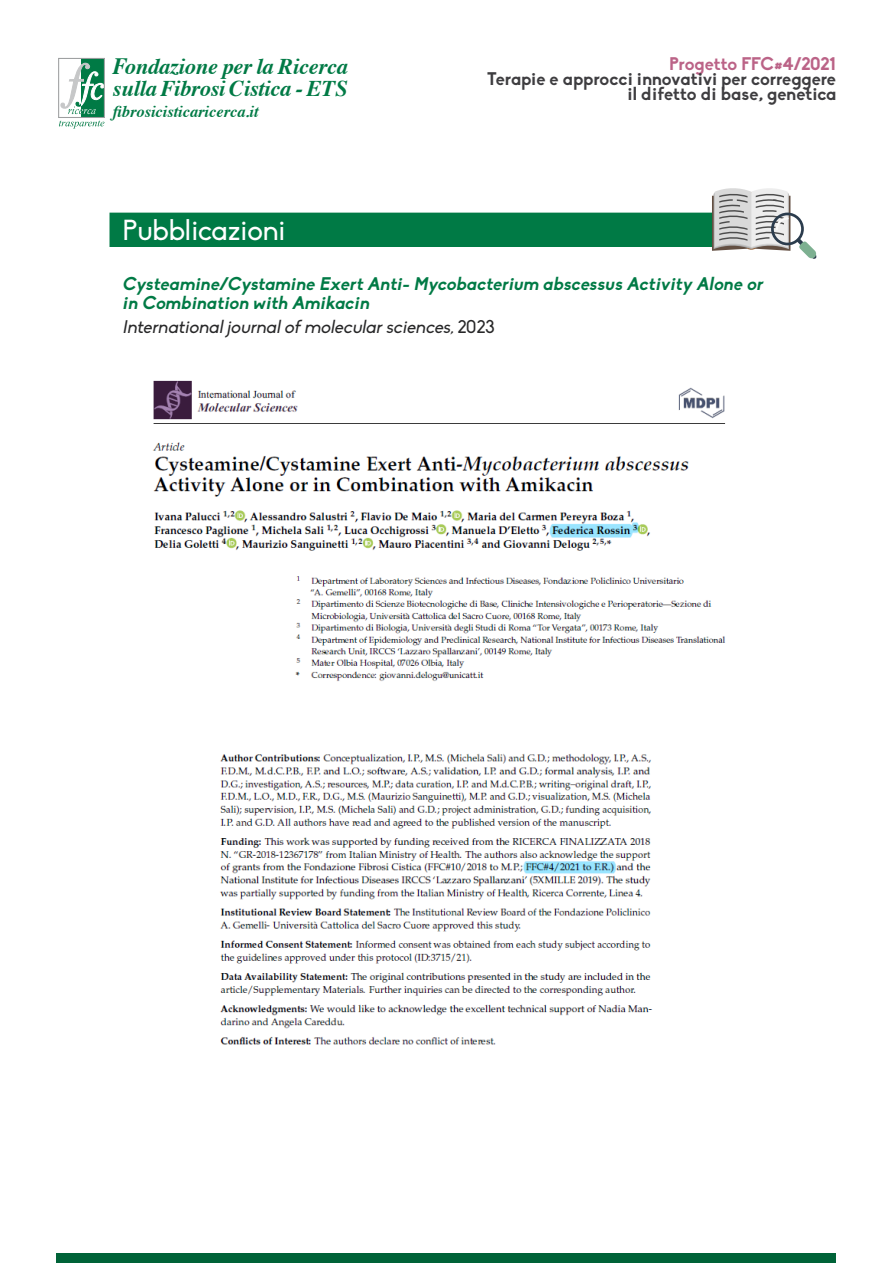
<style>
.page{position:relative;width:893px;height:1263px;background:#fff}
.page>*{position:absolute;margin:0;border:0;box-sizing:border-box;transform-origin:0 0}
.t1{font:28.5px "Biko";color:#fff}
.t2{font:italic 700 22.5px/22px "Times";letter-spacing:-.01em;color:#007a45}
.t3{font:italic 700 18px/19.5px "Biko";color:#007a45}
.t4{font:700 18px/15px "Biko";color:#3e3d40;text-align:right}
.t5{font:italic 18px "Biko";color:#282829}
.t6{font:700 18px "Biko";letter-spacing:-.01em;color:#bb6387}
.t7{font:italic 700 16.35px "Times";color:#007a45}
.s1{font-size:23.4px}
.s2{font-style:normal}
</style>
<div class="page">
<div style="left:82px;top:58px;width:22px;height:59px;background:#007a45"></div>
<div style="left:58px;top:58px;width:47px;height:60px;border:1px solid #9c9e9f"></div>
<svg style="left:60px;top:63px;width:44px;height:51px"></svg>
<svg style="left:59px;top:120px;width:45px;height:8px"></svg>
<div style="left:57px;top:1253px;width:779px;height:10px;background:#006338"></div>
<svg style="left:110px;top:188px;width:707px;height:71px"></svg>
<img style="left:152px;top:380px;width:574px;height:301px">
<img style="left:220px;top:753px;width:433px;height:292px">
<p class="t2" style="left:113px;top:53px;width:237px"><span class="s1">F</span>ondazione per la Ricerca sulla Fibrosi Cistica - ETS</p>
<p class="t6" style="left:669px;top:53px;width:169px">Progetto FFC#4/2021</p>
<p class="t4" style="left:487px;top:72px;width:350px">Terapie e approcci innovativi per correggere il difetto di base, genetica</p>
<p class="t7" style="left:113px;top:96px;width:147px">fibrosicisticaricerca.it</p>
<h1 class="t1" style="left:123px;top:214px;width:164px">Pubblicazioni</h1>
<p class="t3" style="left:122px;top:274px;width:646px">Cysteamine/Cystamine ExertAnti- Mycobacterium abscessus Activity Alone or in Combination with Amikacin</p>
<p class="t5" style="left:122px;top:317px;width:374px">Internationaljournalofmolecularsciences,<span class="s2">2 0 2 3</span></p>
</div>
